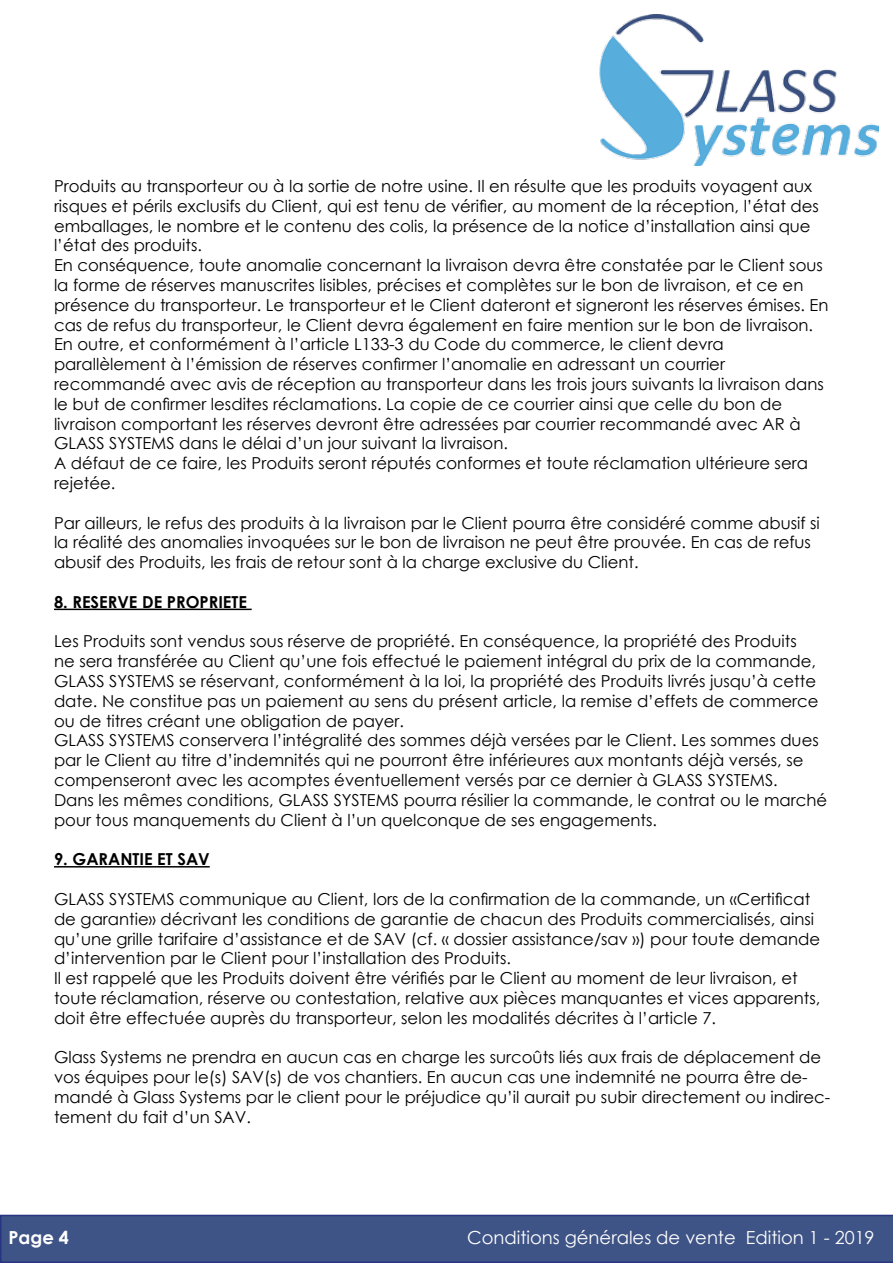
<style>
.page{position:relative;width:893px;height:1263px;background:#fff}
.page>*{position:absolute;margin:0;border:0;box-sizing:border-box;transform-origin:0 0}
.t1{font:18px "Century Gothic";color:#fff}
.t2{font:700 18px "Century Gothic";color:#fff}
.t3{font:16.5px/19.8px "Century Gothic";color:#000}
.t4{font:700 16.5px "Century Gothic";color:#000}
</style>
<div class="page">
<div style="left:0;top:1215px;width:893px;height:48px;background:#3f5486"></div>
<img style="left:599px;top:14px;width:280px;height:152px">
<hr style="left:54px;top:609px;width:198px;height:1px;background:#000">
<hr style="left:54px;top:866px;width:156px;height:1px;background:#000">
<p class="t3" style="left:54px;top:176px;width:776px">Produits au transporteur ou à la sortie de notre usine. Il en résulte que les produits voyagent aux risques et périls exclusifs du Client, qui est tenu de vérifier, au moment de la réception, l’état des emballages, le nombre et le contenu des colis, la présence de la notice d’installation ainsi que l’état des produits.<br>En conséquence, toute anomalie concernant la livraison devra être constatée par le Client sous la forme de réserves manuscrites lisibles, précises et complètes sur le bon de livraison, et ce en présence du transporteur. Le transporteur et le Client dateront et signeront les réserves émises. En cas de refus du transporteur, le Client devra également en faire mention sur le bon de livraison.<br>En outre, et conformément à l’article L133-3 du Code du commerce, le client devra parallèlement à l’émission de réserves confirmer l’anomalie en adressant un courrier recommandé avec avis de réception au transporteur dans les trois jours suivants la livraison dans le but de confirmer lesdites réclamations. La copie de ce courrier ainsi que celle du bon de livraison comportant les réserves devront être adressées par courrier recommandé avec AR à GLASS SYSTEMS dans le délai d’un jour suivant la livraison.<br>A défaut de ce faire, les Produits seront réputés conformes et toute réclamation ultérieure sera rejetée.</p>
<p class="t3" style="left:54px;top:512px;width:767px">Par ailleurs, le refus des produits à la livraison par le Client pourra être considéré comme abusif si la réalité des anomalies invoquées sur le bon de livraison ne peut être prouvée. En cas de refus abusif des Produits, les frais de retour sont à la charge exclusive du Client.</p>
<p class="t4" style="left:54px;top:589px;width:195px">8. RESERVE DE PROPRIETE</p>
<p class="t3" style="left:54px;top:631px;width:775px">Les Produits sont vendus sous réserve de propriété. En conséquence, la propriété des Produits<br>ne sera transférée au Client qu’une fois effectué le paiement intégral du prix de la commande, GLASS SYSTEMS se réservant, conformément à la loi, la propriété des Produits livrés jusqu’à cette date. Ne constitue pas un paiement au sens du présent article, la remise d’effets de commerce ou de titres créant une obligation de payer.<br>GLASS SYSTEMS conservera l’intégralité des sommes déjà versées par le Client. Les sommes dues par le Client au titre d’indemnités qui ne pourront être inférieures aux montants déjà versés, se compenseront avec les acomptes éventuellement versés par ce dernier à GLASS SYSTEMS.<br>Dans les mêmes conditions, GLASS SYSTEMS pourra résilier la commande, le contrat ou le marché pour tous manquements du Client à l’un quelconque de ses engagements.</p>
<p class="t4" style="left:54px;top:847px;width:157px">9. GARANTIE ET SAV</p>
<p class="t3" style="left:54px;top:889px;width:768px">GLASS SYSTEMS communique au Client, lors de la confirmation de la commande, un «Certificat de garantie» décrivant les conditions de garantie de chacun des Produits commercialisés, ainsi qu’une grille tarifaire d’assistance et de SAV (cf. « dossier assistance/sav ») pour toute demande d’intervention par le Client pour l’installation des Produits.<br>Il est rappelé que les Produits doivent être vérifiés par le Client au moment de leur livraison, et toute réclamation, réserve ou contestation, relative aux pièces manquantes et vices apparents, doit être effectuée auprès du transporteur, selon les modalités décrites à l’article 7.</p>
<p class="t3" style="left:54px;top:1047px;width:778px">Glass Systems ne prendra en aucun cas en charge les surcoûts liés aux frais de déplacement de vos équipes pour le(s) SAV(s) de vos chantiers. En aucun cas une indemnité ne pourra être de&shy;mandé à Glass Systems par le client pour le préjudice qu’il aurait pu subir directement ou indirec&shy;tement du fait d’un SAV.</p>
<p class="t2" style="left:9px;top:1223px;width:62px">Page 4</p>
<p class="t1" style="left:467px;top:1225px;width:409px">Conditions générales de vente Edition 1 - 2019</p>
</div>
